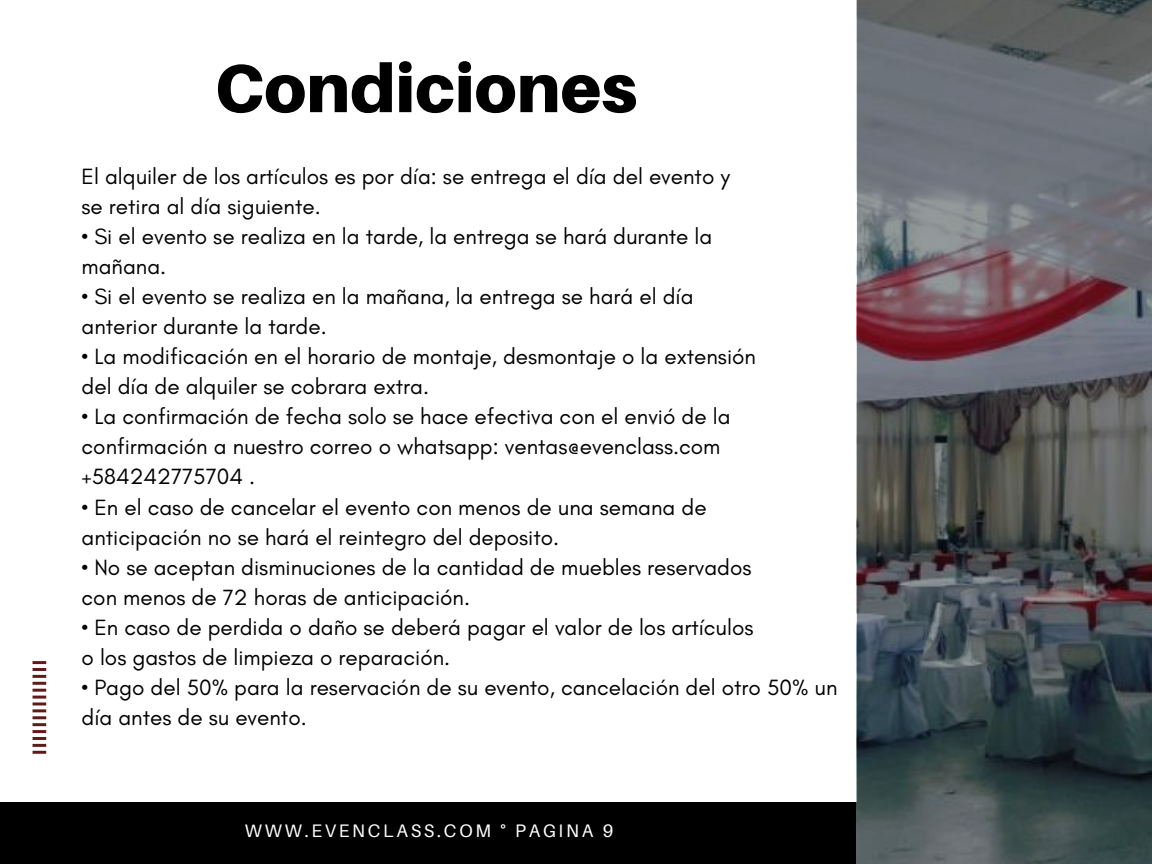
<style>
.page{position:relative;width:1152px;height:864px;background:#000}
.page>*{position:absolute;margin:0;border:0;box-sizing:border-box;transform-origin:0 0}
.t1{font:900 67.95px "Aileron";color:#000}
.t2{font:22.5px/30px "Glacial Indifference";color:#000}
.t3{font:18.15px "Aileron";letter-spacing:.15em;color:#fff}
</style>
<div class="page">
<div style="left:0;top:0;width:856px;height:802px;background:#fff"></div>
<img style="left:856px;top:0;width:296px;height:864px">
<svg style="left:33px;top:661px;width:13px;height:93px"></svg>
<h1 class="t1" style="left:214px;top:46px;width:424px">Condiciones</h1>
<p class="t2" style="left:82px;top:161px;width:650px">El alquiler de los artículos es por día: se entrega el día del evento y se retira al día siguiente.</p>
<p class="t2" style="left:82px;top:221px;width:632px">• Si el evento se realiza en la tarde, la entrega se hará durante la mañana.</p>
<p class="t2" style="left:82px;top:281px;width:614px">• Si el evento se realiza en la mañana, la entrega se hará el día anterior durante la tarde.</p>
<p class="t2" style="left:82px;top:341px;width:676px">• La modificación en el horario de montaje, desmontaje o la extensión del día de alquiler se cobrara extra.</p>
<p class="t2" style="left:82px;top:401px;width:650px">• La confirmación de fecha solo se hace efectiva con el envió de la confirmación a nuestro correo o whatsapp: ventas@evenclass.com +584242775704 .</p>
<p class="t2" style="left:82px;top:492px;width:627px">• En el caso de cancelar el evento con menos de una semana de anticipación no se hará el reintegro del deposito.</p>
<p class="t2" style="left:82px;top:552px;width:672px">• No se aceptan disminuciones de la cantidad de muebles reservados con menos de 72 horas de anticipación.</p>
<p class="t2" style="left:82px;top:612px;width:673px">• En caso de perdida o daño se deberá pagar el valor de los artículos o los gastos de limpieza o reparación.</p>
<p class="t2" style="left:82px;top:672px;width:757px">• Pago del 50% para la reservación de su evento, cancelación del otro 50% un día antes de su evento.</p>
<p class="t3" style="left:245px;top:820px;width:370px">WWW.EVENCLASS.COM ° PAGINA 9</p>
</div>
